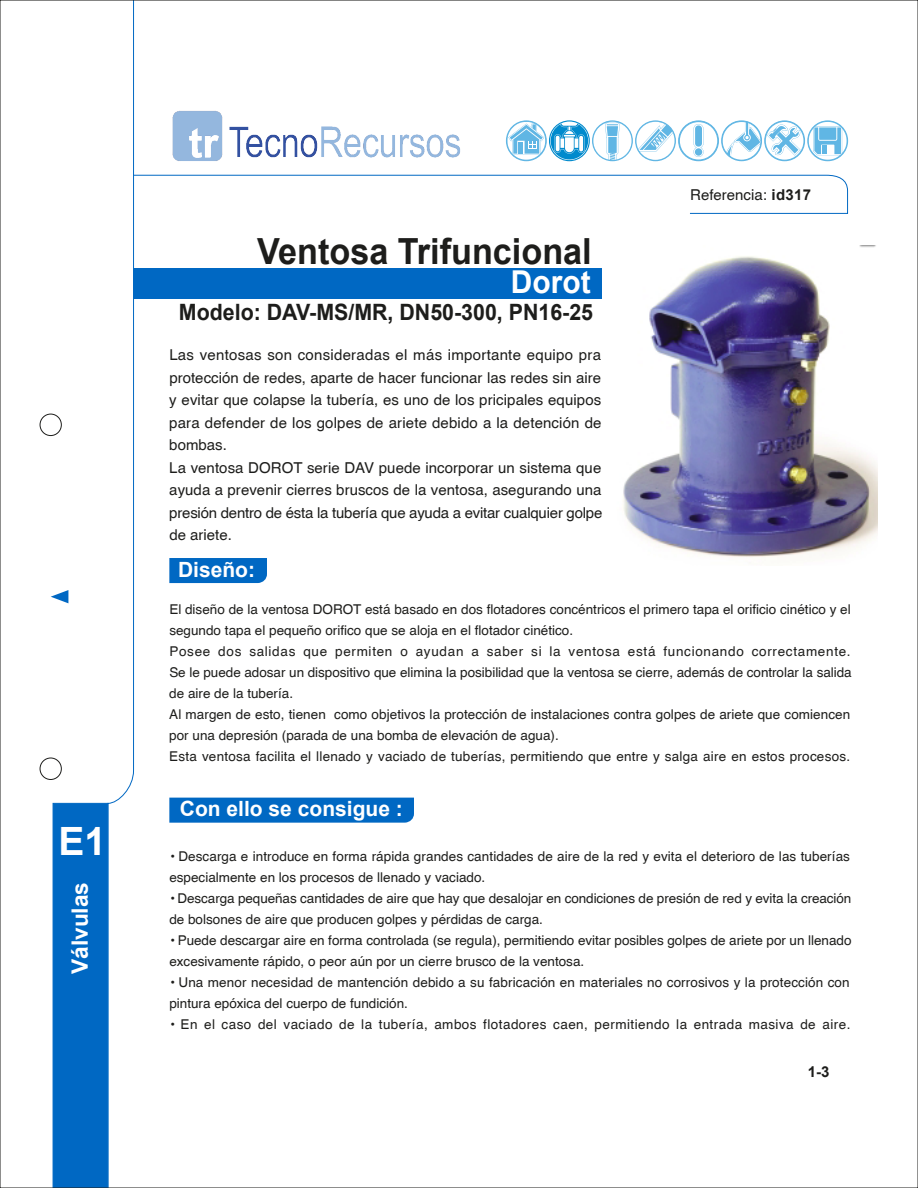
<style>
.page{position:relative;width:918px;height:1188px;background:#fff}
.page>*{position:absolute;margin:0;border:0;box-sizing:border-box;transform-origin:0 0}
.t1{font:700 39px "Arial";color:#fff}
.t2{font:700 36px "Arial";color:#1d1d1b;scale:.95 1}
.t3{font:700 31.5px "Arial";color:#fff;scale:.95 1}
.t4{font:700 22.5px "Arial";color:#1d1d1b;scale:.95 1}
.t5{font:700 22.5px "Arial";color:#fff}
.t6{font:700 21px "Arial";color:#fff}
.t7{font:15px/22.5px "Helvetica";letter-spacing:.005em;color:#1d1d1b}
.t8{font:700 15px "Arial";color:#1d1d1b}
.t9{font:13.5px/21px "Helvetica";color:#1d1d1b}
.t10{font:13.5px "Helvetica";letter-spacing:.035em;color:#1d1d1b}
.s1{font-family:"Arial";font-weight:700}
</style>
<div class="page">
<div style="left:169px;top:798px;width:245px;height:25px;background:#0068c3"></div>
<div style="left:169px;top:558px;width:98px;height:25px;background:#0068c3"></div>
<svg style="left:39px;top:2px;width:95px;height:1184px"></svg>
<div style="left:53px;top:803px;width:55px;height:383px;background:#0068c3"></div>
<svg style="left:133px;top:174px;width:715px;height:40px"></svg>
<div style="left:40px;top:414px;width:22px;height:22px;border:1px solid #1d1d1b;border-radius:50%"></div>
<div style="left:40px;top:758px;width:22px;height:22px;border:1px solid #1d1d1b;border-radius:50%"></div>
<svg style="left:51px;top:590px;width:17px;height:13px"></svg>
<div style="left:133px;top:268px;width:468px;height:30px;background:#0068c3"></div>
<svg style="left:765px;top:121px;width:40px;height:40px"></svg>
<div style="left:764px;top:120px;width:41px;height:41px;border:1px solid #60b6e4;border-radius:50%"></div>
<div style="left:766px;top:122px;width:37px;height:38px;background:#fff;border-radius:50%"></div>
<div style="left:807px;top:120px;width:41px;height:41px;border:1px solid #60b6e4;border-radius:50%"></div>
<svg style="left:809px;top:122px;width:38px;height:38px"></svg>
<div style="left:506px;top:120px;width:41px;height:41px;border:1px solid #60b6e4;border-radius:50%"></div>
<svg style="left:507px;top:122px;width:38px;height:38px"></svg>
<div style="left:549px;top:120px;width:41px;height:41px;border:1px solid #008acd;border-radius:50%"></div>
<svg style="left:551px;top:120px;width:250px;height:42px"></svg>
<img style="left:623px;top:245px;width:254px;height:312px">
<img style="left:172px;top:110px;width:289px;height:51px">
<h1 class="t1" style="left:58px;top:813px;width:49px">E1</h1>
<h3 class="t5" style="left:64px;top:974px;width:94px;rotate:-90deg">Válvulas</h3>
<h2 class="t2" style="left:257px;top:226px;width:354px">Ventosa Trifuncional</h2>
<h3 class="t3" style="left:511px;top:260px;width:85px">Dorot</h3>
<h3 class="t4" style="left:179px;top:297px;width:437px">Modelo: DAV-MS/MR, DN50-300, PN16-25</h3>
<p class="t7" style="left:169px;top:343px;width:435px">Las ventosas son consideradas el más importante equipo pra protección de redes, aparte de hacer funcionar las redes sin aire y evitar que colapse la tubería, es uno de los pricipales equipos para defender de los golpes de ariete debido a la detención de bombas.<br>La ventosa DOROT serie DAV puede incorporar un sistema que ayuda a prevenir cierres bruscos de la ventosa, asegurando una presión dentro de ésta la tubería que ayuda a evitar cualquier golpe de ariete.</p>
<h3 class="t6" style="left:178px;top:555px;width:79px">Diseño:</h3>
<p class="t7" style="left:690px;top:183px;width:122px">Referencia: <span class="s1">id317</span></p>
<p class="t9" style="left:169px;top:599px;width:684px">El diseño de la ventosa DOROT está basado en dos flotadores concéntricos el primero tapa el orificio cinético y el segundo tapa el pequeño orifico que se aloja en el flotador cinético.<br>Posee dos salidas que permiten o ayudan a saber si la ventosa está funcionando correctamente.<br>Se le puede adosar un dispositivo que elimina la posibilidad que la ventosa se cierre, además de controlar la salida de aire de la tubería.<br>Al margen de esto, tienen como objetivos la protección de instalaciones contra golpes de ariete que comiencen por una depresión (parada de una bomba de elevación de agua).<br>Esta ventosa facilita el llenado y vaciado de tuberías, permitiendo que entre y salga aire en estos procesos.</p>
<h3 class="t6" style="left:180px;top:794px;width:224px">Con ello se consigue :</h3>
<p class="t9" style="left:169px;top:845px;width:682px">• Descarga e introduce en forma rápida grandes cantidades de aire de la red y evita el deterioro de las tuberías especialmente en los procesos de llenado y vaciado.</p>
<p class="t9" style="left:169px;top:887px;width:684px">• Descarga pequeñas cantidades de aire que hay que desalojar en condiciones de presión de red y evita la creación de bolsones de aire que producen golpes y pérdidas de carga.</p>
<p class="t9" style="left:169px;top:929px;width:684px">• Puede descargar aire en forma controlada (se regula), permitiendo evitar posibles golpes de ariete por un llenado excesivamente rápido, o peor aún por un cierre brusco de la ventosa.</p>
<p class="t9" style="left:169px;top:971px;width:682px">• Una menor necesidad de mantención debido a su fabricación en materiales no corrosivos y la protección con pintura epóxica del cuerpo de fundición.</p>
<p class="t10" style="left:169px;top:1016px;width:683px">• En el caso del vaciado de la tubería, ambos flotadores caen, permitiendo la entrada masiva de aire.</p>
<p class="t8" style="left:808px;top:1061px;width:23px">1-3</p>
</div>
